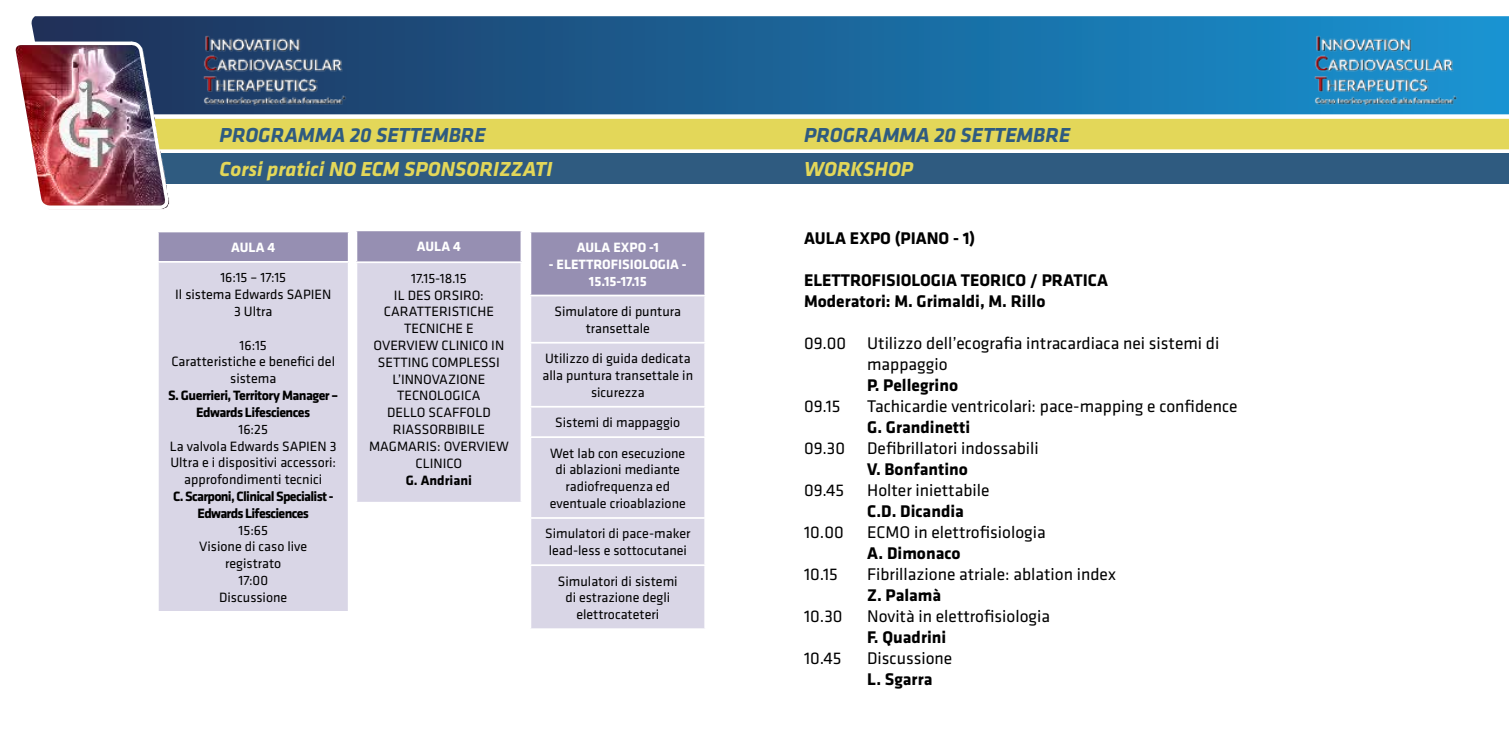
<style>
.page{position:relative;width:1509px;height:755px;background:#fff}
.page>*{position:absolute;margin:0;border:0;box-sizing:border-box;transform-origin:0 0}
.t1{font:italic 700 21px "Klavika";color:#2f5b80}
.t2{font:italic 700 21px "Klavika";color:#e3d759}
.t3{font:17.5px/21px "Klavika";color:#000}
.t4{font:700 17.5px/21px "Klavika";color:#000}
.t5{font:14px/16.8px "Klavika";color:#000;text-align:center}
.t6{font:700 14px/16.8px "Klavika";letter-spacing:-.045em;color:#000;text-align:center}
.t7{font:700 14px/16.8px "Klavika";color:#fff;text-align:center}
.t8{font:700 14px "Klavika";color:#000}
</style>
<div class="page">
<div style="left:530px;top:231px;width:175px;height:64px;background:#968fb2"></div>
<div style="left:531px;top:296px;width:173px;height:332px;background:#d9d6e6"></div>
<hr style="left:529px;top:232px;width:2px;height:62px;background:#fff">
<hr style="left:704px;top:232px;width:2px;height:62px;background:#fff">
<hr style="left:529px;top:294px;width:177px;height:2px;background:#fff">
<hr style="left:529px;top:341px;width:177px;height:2px;background:#fff">
<hr style="left:529px;top:405px;width:177px;height:2px;background:#fff">
<hr style="left:529px;top:436px;width:177px;height:1px;background:#fff">
<hr style="left:529px;top:516px;width:177px;height:2px;background:#fff">
<hr style="left:529px;top:564px;width:177px;height:1px;background:#fff">
<div style="left:158px;top:262px;width:190px;height:349px;background:#d9d6e6"></div>
<svg style="left:15px;top:16px;width:1493px;height:245px"></svg>
<hr style="left:157px;top:262px;width:2px;height:348px;background:#fff">
<hr style="left:157px;top:610px;width:192px;height:2px;background:#fff">
<div style="left:356px;top:230px;width:165px;height:32px;background:#968fb2"></div>
<div style="left:356px;top:262px;width:165px;height:240px;background:#d9d6e6"></div>
<hr style="left:355px;top:229px;width:167px;height:2px;background:#fff">
<hr style="left:355px;top:231px;width:2px;height:30px;background:#fff">
<hr style="left:520px;top:231px;width:2px;height:30px;background:#fff">
<hr style="left:355px;top:261px;width:167px;height:2px;background:#fff">
<hr style="left:355px;top:263px;width:2px;height:238px;background:#fff">
<hr style="left:520px;top:263px;width:2px;height:238px;background:#fff">
<hr style="left:355px;top:501px;width:167px;height:2px;background:#fff">
<h1 class="t1" style="left:220px;top:123px;width:267px">PROGRAMMA 20 SETTEMBRE</h1>
<h1 class="t1" style="left:804px;top:123px;width:267px">PROGRAMMA 20 SETTEMBRE</h1>
<h1 class="t2" style="left:220px;top:158px;width:334px">Corsi pratici NO ECM SPONSORIZZATI</h1>
<h1 class="t2" style="left:804px;top:158px;width:111px">WORKSHOP</h1>
<p class="t7" style="left:231px;top:239px;width:46px">AULA 4</p>
<p class="t5" style="left:175px;top:269px;width:158px">16:15 – 17:15<br>Il sistema Edwards SAPIEN<br>3 Ultra</p>
<p class="t5" style="left:171px;top:336px;width:165px">16:15<br>Caratteristiche e benefici del sistema</p>
<p class="t6" style="left:168px;top:387px;width:171px">S. Guerrieri, Territory Manager –<br>Edwards Lifesciences</p>
<p class="t5" style="left:170px;top:420px;width:168px">16:25<br>La valvola Edwards SAPIEN 3<br>Ultra e i dispositivi accessori: approfondimenti tecnici</p>
<p class="t6" style="left:173px;top:488px;width:162px">C. Scarponi, Clinical Specialist -<br>Edwards Lifesciences</p>
<p class="t5" style="left:199px;top:521px;width:110px">15:65<br>Visione di caso live registrato<br>17:00<br>Discussione</p>
<p class="t7" style="left:416px;top:238px;width:46px">AULA 4</p>
<p class="t5" style="left:369px;top:270px;width:141px">17.15-18.15<br>IL DES ORSIRO:<br>CARATTERISTICHE<br>TECNICHE E<br>OVERVIEW CLINICO IN<br>SETTING COMPLESSI<br>L’INNOVAZIONE<br>TECNOLOGICA<br>DELLO SCAFFOLD<br>RIASSORBIBILE<br>MAGMARIS: OVERVIEW<br>CLINICO</p>
<p class="t8" style="left:406px;top:472px;width:68px">G. Andriani</p>
<p class="t7" style="left:576px;top:239px;width:83px">AULA EXPO -1</p>
<p class="t7" style="left:549px;top:256px;width:139px">- ELETTROFISIOLOGIA -<br>15.15-17.15</p>
<p class="t5" style="left:554px;top:303px;width:128px">Simulatore di puntura transettale</p>
<p class="t5" style="left:542px;top:350px;width:152px">Utilizzo di guida dedicata alla puntura transettale in sicurezza</p>
<p class="t5" style="left:550px;top:407px;width:136px;line-height:30.3px">Sistemi di mappaggio<br>Wet lab con esecuzione</p>
<p class="t5" style="left:549px;top:461px;width:138px">di ablazioni mediante radiofrequenza ed eventuale crioablazione</p>
<p class="t5" style="left:545px;top:525px;width:147px;text-align:left">Simulatori di pace-maker lead-less e sottocutanei</p>
<p class="t5" style="left:558px;top:572px;width:121px">Simulatori di sistemi di estrazione degli elettrocateteri</p>
<p class="t4" style="left:804px;top:227px;width:172px">AULA EXPO (PIANO - 1)</p>
<p class="t4" style="left:804px;top:269px;width:305px">ELETTROFISIOLOGIA TEORICO / PRATICA<br>Moderatori: M. Grimaldi, M. Rillo</p>
<p class="t3" style="left:867px;top:332px;width:354px;text-indent:-63px">09.00 Utilizzo dell’ecografia intracardiaca nei sistemi di mappaggio</p>
<p class="t4" style="left:867px;top:374px;width:92px">P. Pellegrino</p>
<p class="t3" style="left:804px;top:395px;width:38px">09.15</p>
<p class="t3" style="left:867px;top:395px;width:372px">Tachicardie ventricolari: pace-mapping e confidence</p>
<p class="t4" style="left:867px;top:416px;width:105px">G. Grandinetti</p>
<p class="t3" style="left:804px;top:437px;width:42px">09.30</p>
<p class="t3" style="left:867px;top:437px;width:173px">Defibrillatori indossabili</p>
<p class="t4" style="left:867px;top:458px;width:102px">V. Bonfantino</p>
<p class="t3" style="left:804px;top:479px;width:41px">09.45</p>
<p class="t3" style="left:867px;top:479px;width:124px">Holter iniettabile</p>
<p class="t4" style="left:867px;top:500px;width:98px">C.D. Dicandia</p>
<p class="t3" style="left:804px;top:521px;width:41px">10.00</p>
<p class="t3" style="left:867px;top:521px;width:180px">ECMO in elettrofisiologia</p>
<p class="t4" style="left:867px;top:542px;width:95px">A. Dimonaco</p>
<p class="t3" style="left:804px;top:563px;width:35px">10.15</p>
<p class="t3" style="left:867px;top:563px;width:250px">Fibrillazione atriale: ablation index</p>
<p class="t4" style="left:867px;top:584px;width:76px">Z. Palamà</p>
<p class="t3" style="left:804px;top:605px;width:40px">10.30</p>
<p class="t3" style="left:867px;top:605px;width:184px">Novità in elettrofisiologia</p>
<p class="t4" style="left:867px;top:626px;width:81px">F. Quadrini</p>
<p class="t3" style="left:804px;top:647px;width:39px">10.45</p>
<p class="t3" style="left:867px;top:647px;width:87px">Discussione</p>
<p class="t4" style="left:867px;top:668px;width:67px">L. Sgarra</p>
</div>
